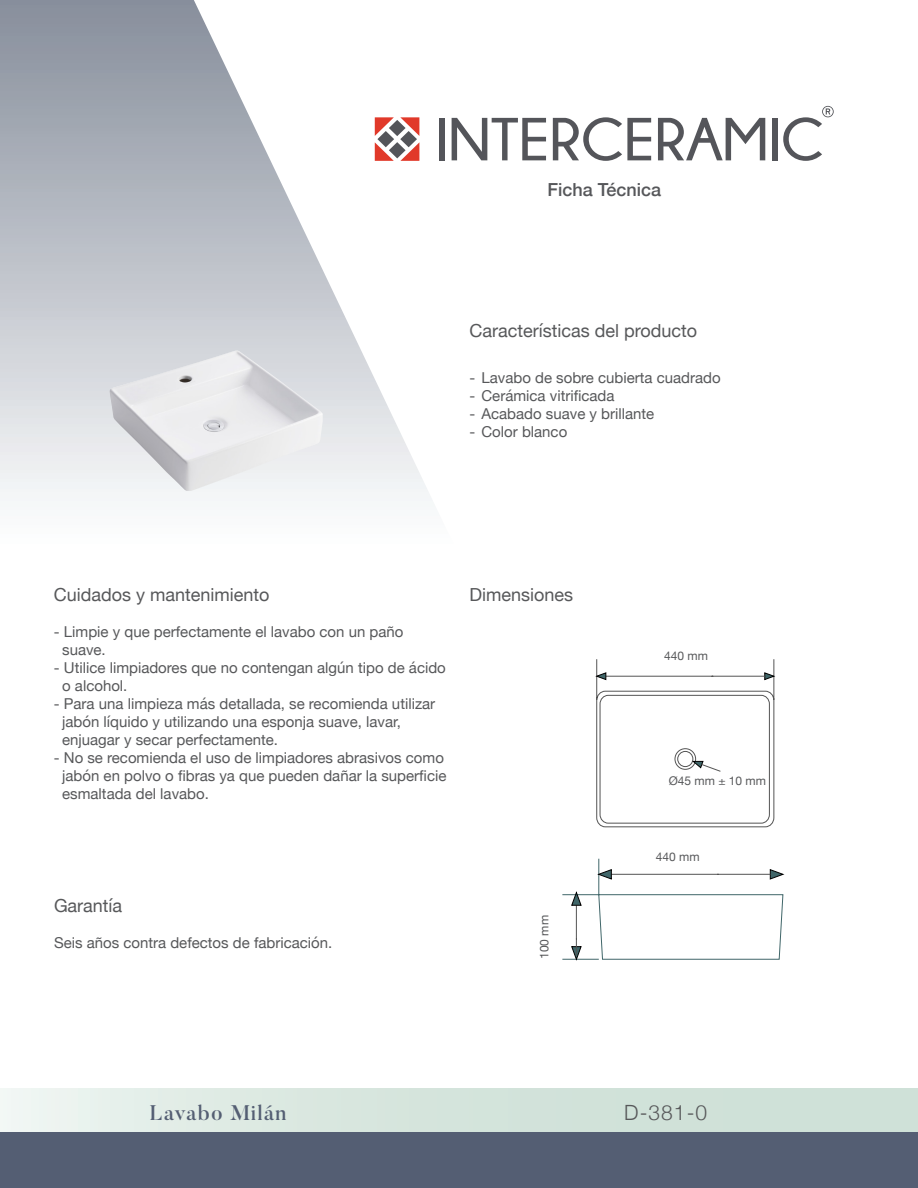
<style>
.page{position:relative;width:918px;height:1188px;background:#fff}
.page>*{position:absolute;margin:0;border:0;box-sizing:border-box;transform-origin:0 0}
.t1{font:500 21px "Butler";letter-spacing:.05em;color:#545e73}
.t2{font:300 21px "Helvetica Neue";color:#57585a}
.t3{font:18px "Helvetica Neue";color:#57585a}
.t4{font:500 18px "Helvetica Neue";color:#56575a}
.t5{font:15px "Helvetica Neue";color:#57585a}
.t6{font:12px "Helvetica Neue";color:#57585a}
</style>
<div class="page">
<div style="left:0;top:1089px;width:918px;height:44px;background:linear-gradient(to right,#e8f1ec,#c8dcd2)"></div>
<svg style="left:0;top:0;width:457px;height:501px"></svg>
<div style="left:0;top:1133px;width:918px;height:55px;background:#545e73"></div>
<div style="left:439px;top:118px;width:6px;height:42px;background:#54555a"></div>
<svg style="left:452px;top:118px;width:94px;height:42px"></svg>
<svg style="left:553px;top:117px;width:98px;height:44px"></svg>
<svg style="left:658px;top:118px;width:107px;height:42px"></svg>
<div style="left:772px;top:118px;width:5px;height:42px;background:#54555a"></div>
<svg style="left:375px;top:117px;width:44px;height:44px"></svg>
<svg style="left:783px;top:106px;width:51px;height:55px"></svg>
<svg style="left:596px;top:659px;width:179px;height:168px"></svg>
<svg style="left:562px;top:858px;width:222px;height:102px"></svg>
<img style="left:109px;top:351px;width:214px;height:140px">
<p class="t4" style="left:547px;top:175px;width:115px">Ficha Técnica</p>
<p class="t3" style="left:470px;top:318px;width:229px">Características del producto</p>
<p class="t5" style="left:470px;top:367px;width:253px">- Lavabo de sobre cubierta cuadrado</p>
<p class="t5" style="left:470px;top:385px;width:147px">- Cerámica vitrificada</p>
<p class="t5" style="left:470px;top:403px;width:186px">- Acabado suave y brillante</p>
<p class="t5" style="left:470px;top:421px;width:99px">- Color blanco</p>
<p class="t3" style="left:54px;top:581px;width:217px">Cuidados y mantenimiento</p>
<p class="t5" style="left:54px;top:620px;width:351px">- Limpie y que perfectamente el lavabo con un paño</p>
<p class="t5" style="left:62px;top:638px;width:45px">suave.</p>
<p class="t5" style="left:54px;top:656px;width:394px">- Utilice limpiadores que no contengan algún tipo de ácido</p>
<p class="t5" style="left:62px;top:674px;width:67px">o alcohol.</p>
<p class="t5" style="left:54px;top:692px;width:383px">- Para una limpieza más detallada, se recomienda utilizar</p>
<p class="t5" style="left:62px;top:710px;width:340px">jabón líquido y utilizando una esponja suave, lavar,</p>
<p class="t5" style="left:62px;top:728px;width:217px">enjuagar y secar perfectamente.</p>
<p class="t5" style="left:54px;top:746px;width:392px">- No se recomienda el uso de limpiadores abrasivos como</p>
<p class="t5" style="left:62px;top:764px;width:386px">jabón en polvo o fibras ya que pueden dañar la superficie</p>
<p class="t5" style="left:62px;top:782px;width:148px">esmaltada del lavabo.</p>
<p class="t3" style="left:470px;top:581px;width:105px">Dimensiones</p>
<p class="t3" style="left:54px;top:893px;width:70px">Garantía</p>
<p class="t5" style="left:54px;top:932px;width:280px">Seis años contra defectos de fabricación.</p>
<p class="t6" style="left:536px;top:959px;width:45px;rotate:-90deg">100 mm</p>
<p class="t6" style="left:664px;top:647px;width:45px">440 mm</p>
<p class="t6" style="left:669px;top:772px;width:99px">Ø45 mm ± 10 mm</p>
<p class="t6" style="left:656px;top:848px;width:45px">440 mm</p>
<p class="t1" style="left:149px;top:1100px;width:139px">Lavabo Milán</p>
<p class="t2" style="left:624px;top:1096px;width:84px">D-381-0</p>
</div>
